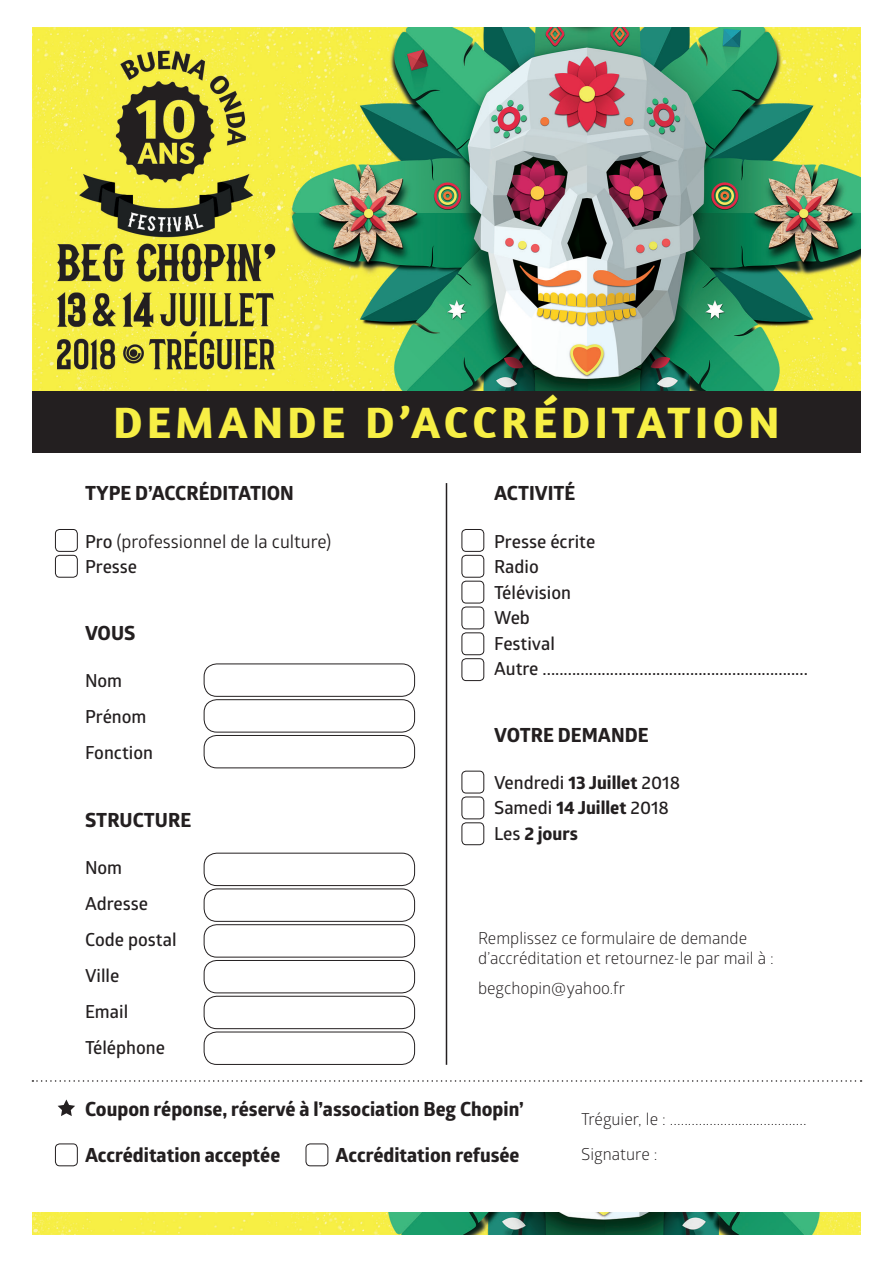
<style>
.page{position:relative;width:893px;height:1263px;background:#fff}
.page>*{position:absolute;margin:0;border:0;box-sizing:border-box;transform-origin:0 0}
.t1{font:700 45px "Amaranth";letter-spacing:.1em;color:#f7ef45}
.t2{font:700 19.5px "Globerx";color:#231f20}
.t3{font:600 18px/36px "Glober";color:#231f20}
.t4{font:18px/25.5px "Glober";color:#231f20}
.t5{font:700 18px "Globerx";color:#231f20}
.t6{font:16.5px/34.7px "Glober";color:#231f20}
.s1{font-weight:600}
.s2{font-family:"Globerx";font-weight:700}
.s3{font-family:"Glober";font-weight:600}
</style>
<div class="page">
<img style="left:32px;top:28px;width:828px;height:363px">
<div style="left:32px;top:391px;width:828px;height:62px;background:#231f20"></div>
<div style="left:204px;top:663px;width:211px;height:34px;border:1px solid #231f20;border-radius:13px"></div>
<div style="left:204px;top:699px;width:211px;height:33px;border:1px solid #231f20;border-radius:13px"></div>
<div style="left:204px;top:735px;width:211px;height:33px;border:1px solid #231f20;border-radius:13px"></div>
<div style="left:204px;top:853px;width:211px;height:33px;border:1px solid #231f20;border-radius:13px"></div>
<div style="left:204px;top:888px;width:211px;height:34px;border:1px solid #231f20;border-radius:13px"></div>
<div style="left:204px;top:924px;width:211px;height:33px;border:1px solid #231f20;border-radius:13px"></div>
<div style="left:204px;top:960px;width:211px;height:33px;border:1px solid #231f20;border-radius:13px"></div>
<div style="left:204px;top:996px;width:211px;height:33px;border:1px solid #231f20;border-radius:13px"></div>
<div style="left:204px;top:1032px;width:211px;height:33px;border:1px solid #231f20;border-radius:13px"></div>
<div style="left:55px;top:529px;width:23px;height:23px;border:1px solid #231f20;border-radius:4px"></div>
<div style="left:55px;top:1143px;width:23px;height:23px;border:1px solid #231f20;border-radius:4px"></div>
<div style="left:306px;top:1143px;width:22px;height:23px;border:1px solid #231f20;border-radius:4px"></div>
<div style="left:461px;top:529px;width:23px;height:23px;border:1px solid #231f20;border-radius:4px"></div>
<div style="left:55px;top:555px;width:23px;height:23px;border:1px solid #231f20;border-radius:4px"></div>
<div style="left:461px;top:555px;width:23px;height:23px;border:1px solid #231f20;border-radius:4px"></div>
<div style="left:461px;top:581px;width:23px;height:22px;border:1px solid #231f20;border-radius:4px"></div>
<div style="left:461px;top:607px;width:23px;height:22px;border:1px solid #231f20;border-radius:4px"></div>
<div style="left:461px;top:632px;width:23px;height:23px;border:1px solid #231f20;border-radius:4px"></div>
<div style="left:461px;top:658px;width:23px;height:23px;border:1px solid #231f20;border-radius:4px"></div>
<div style="left:461px;top:771px;width:23px;height:22px;border:1px solid #231f20;border-radius:4px"></div>
<div style="left:461px;top:797px;width:23px;height:22px;border:1px solid #231f20;border-radius:4px"></div>
<div style="left:461px;top:822px;width:23px;height:23px;border:1px solid #231f20;border-radius:4px"></div>
<hr style="left:446px;top:483px;width:1px;height:582px;background:#231f20">
<svg style="left:32px;top:1080px;width:829px;height:2px"></svg>
<img style="left:32px;top:1212px;width:828px;height:22px">
<svg style="left:58px;top:1099px;width:17px;height:17px"></svg>
<h1 class="t1" style="left:114px;top:394px;width:667px">DEMANDE D’ACCRÉDITATION</h1>
<p class="t2" style="left:85px;top:479px;width:210px">TYPE D’ACCRÉDITATION</p>
<p class="t4" style="left:85px;top:528px;width:248px"><span class="s1">Pro</span> (professionnel de la culture)<br><span class="s1">Presse</span></p>
<p class="t2" style="left:85px;top:619px;width:52px">VOUS</p>
<p class="t3" style="left:85px;top:662px;width:69px">Nom<br>Prénom<br>Fonction</p>
<p class="t2" style="left:85px;top:806px;width:108px">STRUCTURE</p>
<p class="t3" style="left:85px;top:849px;width:93px">Nom<br>Adresse<br>Code postal<br>Ville<br>Email<br>Téléphone</p>
<p class="t2" style="left:494px;top:479px;width:83px">ACTIVITÉ</p>
<p class="t3" style="left:494px;top:528px;width:315px;line-height:25.5px">Presse écrite<br>Radio<br>Télévision<br>Web<br>Festival<br>Autre ...............................................................</p>
<p class="t2" style="left:494px;top:721px;width:156px">VOTRE DEMANDE</p>
<p class="t3" style="left:494px;top:769px;width:187px;line-height:25.5px">Vendredi <span class="s2">13 Juillet</span> 2018<br>Samedi <span class="s2">14 Juillet</span> 2018</p>
<p class="t5" style="left:494px;top:820px;width:85px"><span class="s3">Les</span> 2 jours</p>
<p class="t6" style="left:478px;top:927px;width:297px;line-height:19.8px">Remplissez ce formulaire de demande d’accréditation et retournez-le par mail à :</p>
<p class="t6" style="left:478px;top:970px;width:149px">begchopin@yahoo.fr</p>
<p class="t2" style="left:85px;top:1095px;width:440px">Coupon réponse, réservé à l’association Beg Chopin’</p>
<p class="t2" style="left:85px;top:1141px;width:197px">Accréditation acceptée</p>
<p class="t2" style="left:336px;top:1141px;width:185px">Accréditation refusée</p>
<p class="t6" style="left:581px;top:1101px;width:227px">Tréguier, le : ......................................<br>Signature :</p>
</div>
